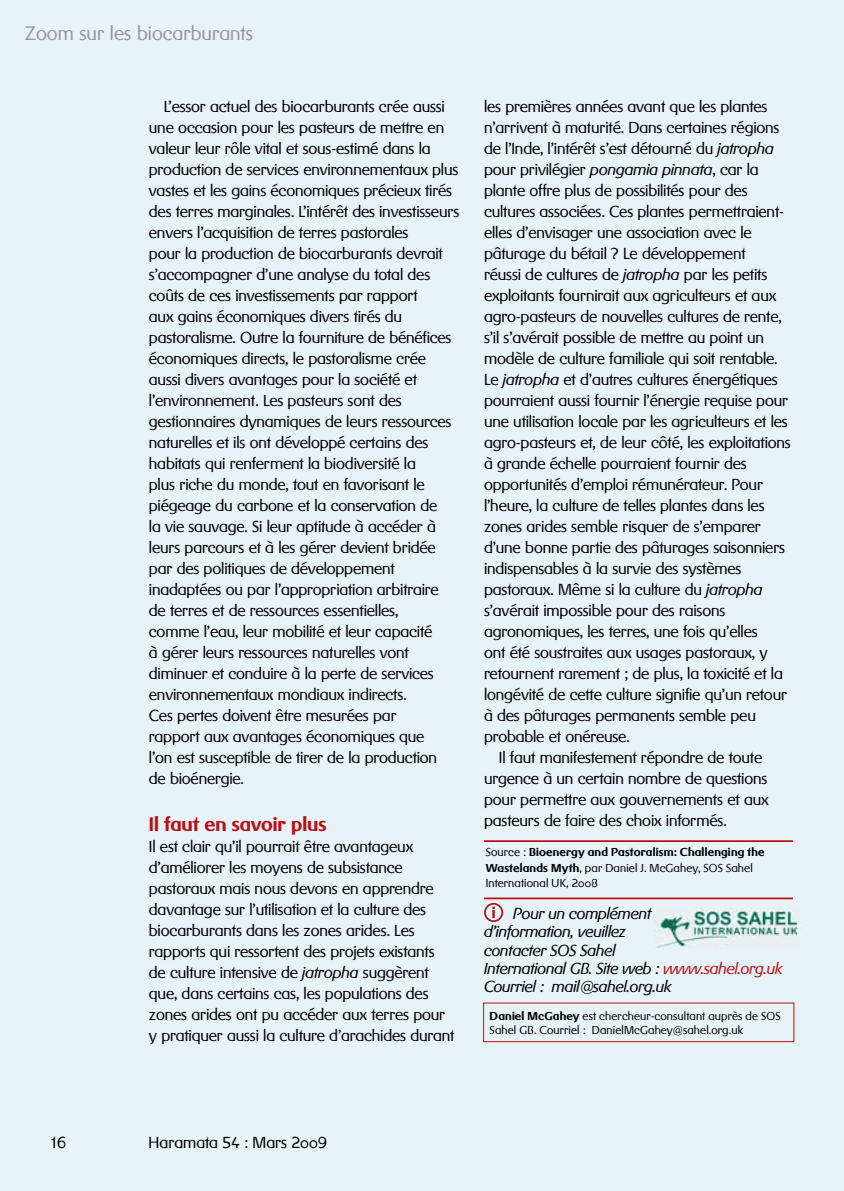
<style>
.page{position:relative;width:844px;height:1191px;background:#fff}
.page>*{position:absolute;margin:0;border:0;box-sizing:border-box;transform-origin:0 0}
.t1{font:300 19.25px "Gerstner BQ";letter-spacing:.005em;color:#97979b}
.t2{font:500 19.25px "Gerstner BQ";color:#b81114}
.t3{font:300 15.75px/21px "Gerstner BQ";letter-spacing:-.01em;color:#000}
.t4{font:italic 300 15.75px/18.4px "Gerstner BQ";letter-spacing:-.015em;color:#000}
.t5{font:500 15.75px "Gerstner BQ";color:#b81114}
.t6{font:300 11.38px/14px "Gerstner BQ";letter-spacing:.01em;color:#000}
.t7{font:500 11.38px/15.8px "Gerstner BQ";letter-spacing:.015em;color:#000}
.s1{font-style:italic}
.s2{font-weight:300}
.s3{color:#b81114}
.s4{font-weight:500}
</style>
<div class="page">
<div style="left:0;top:0;width:843px;height:1191px;background:#e8f3f9"></div>
<hr style="left:484px;top:840px;width:308px;height:2px;background:#b81114">
<hr style="left:484px;top:897px;width:308px;height:2px;background:#b81114">
<div style="left:484px;top:903px;width:19px;height:19px;border:2px solid #b81114;border-radius:50%"></div>
<img style="left:654px;top:907px;width:145px;height:41px">
<div style="left:483px;top:1002px;width:311px;height:40px;border:1px solid #b81114"></div>
<p class="t1" style="left:25px;top:22px;width:230px">Zoom sur les biocarburants</p>
<p class="t3" style="left:484px;top:96px;width:285px">les premières années avant que les plantes</p>
<p class="t3" style="left:484px;top:117px;width:297px">n’arrivent à maturité. Dans certaines régions</p>
<p class="t3" style="left:484px;top:138px;width:291px">de l’Inde, l’intérêt s’est détourné du <span class="s1">jatropha</span></p>
<p class="t3" style="left:484px;top:159px;width:276px">pour privilégier <span class="s1">pongamia pinnata</span>, car la</p>
<p class="t3" style="left:484px;top:180px;width:265px">plante offre plus de possibilités pour des</p>
<p class="t3" style="left:484px;top:201px;width:301px">cultures associées. Ces plantes permettraient-</p>
<p class="t3" style="left:484px;top:222px;width:269px">elles d’envisager une association avec le</p>
<p class="t3" style="left:484px;top:243px;width:263px">pâturage du bétail ? Le développement</p>
<p class="t3" style="left:484px;top:264px;width:285px">réussi de cultures de <span class="s1">jatropha</span> par les petits</p>
<p class="t3" style="left:484px;top:285px;width:294px">exploitants fournirait aux agriculteurs et aux</p>
<p class="t3" style="left:484px;top:306px;width:299px">agro-pasteurs de nouvelles cultures de rente,</p>
<p class="t3" style="left:484px;top:327px;width:281px">s’il s’avérait possible de mettre au point un</p>
<p class="t3" style="left:484px;top:348px;width:295px">modèle de culture familiale qui soit rentable.</p>
<p class="t3" style="left:484px;top:369px;width:295px">Le <span class="s1">jatropha</span> et d’autres cultures énergétiques</p>
<p class="t3" style="left:484px;top:390px;width:305px">pourraient aussi fournir l’énergie requise pour</p>
<p class="t3" style="left:484px;top:411px;width:305px">une utilisation locale par les agriculteurs et les</p>
<p class="t3" style="left:484px;top:432px;width:308px">agro-pasteurs et, de leur côté, les exploitations</p>
<p class="t3" style="left:484px;top:453px;width:264px">à grande échelle pourraient fournir des</p>
<p class="t3" style="left:484px;top:474px;width:280px">opportunités d’emploi rémunérateur. Pour</p>
<p class="t3" style="left:484px;top:495px;width:282px">l’heure, la culture de telles plantes dans les</p>
<p class="t3" style="left:484px;top:516px;width:278px">zones arides semble risquer de s’emparer</p>
<p class="t3" style="left:484px;top:537px;width:302px">d’une bonne partie des pâturages saisonniers</p>
<p class="t3" style="left:484px;top:558px;width:259px">indispensables à la survie des systèmes</p>
<p class="t3" style="left:484px;top:579px;width:280px">pastoraux. Même si la culture du <span class="s1">jatropha</span></p>
<p class="t3" style="left:484px;top:600px;width:243px">s’avérait impossible pour des raisons</p>
<p class="t3" style="left:484px;top:621px;width:275px">agronomiques, les terres, une fois qu’elles</p>
<p class="t3" style="left:484px;top:642px;width:285px">ont été soustraites aux usages pastoraux, y</p>
<p class="t3" style="left:484px;top:663px;width:300px">retournent rarement ; de plus, la toxicité et la</p>
<p class="t3" style="left:484px;top:684px;width:304px">longévité de cette culture signifie qu’un retour</p>
<p class="t3" style="left:484px;top:705px;width:273px">à des pâturages permanents semble peu</p>
<p class="t3" style="left:484px;top:726px;width:147px">probable et onéreuse.</p>
<p class="t3" style="left:499px;top:747px;width:265px">Il faut manifestement répondre de toute</p>
<p class="t3" style="left:484px;top:768px;width:285px">urgence à un certain nombre de questions</p>
<p class="t3" style="left:484px;top:789px;width:286px">pour permettre aux gouvernements et aux</p>
<p class="t3" style="left:484px;top:810px;width:244px">pasteurs de faire des choix informés.</p>
<p class="t3" style="left:149px;top:96px;width:312px;text-indent:15px">L’essor actuel des biocarburants crée aussi une occasion pour les pasteurs de mettre en valeur leur rôle vital et sous-estimé dans la production de services environnementaux plus vastes et les gains économiques précieux tirés des terres marginales. L’intérêt des investisseurs envers l’acquisition de terres pastorales<br>pour la production de biocarburants devrait s’accompagner d’une analyse du total des coûts de ces investissements par rapport<br>aux gains économiques divers tirés du pastoralisme. Outre la fourniture de bénéfices économiques directs, le pastoralisme crée aussi divers avantages pour la société et l’environnement. Les pasteurs sont des gestionnaires dynamiques de leurs ressources naturelles et ils ont développé certains des habitats qui renferment la biodiversité la<br>plus riche du monde, tout en favorisant le piégeage du carbone et la conservation de<br>la vie sauvage. Si leur aptitude à accéder à leurs parcours et à les gérer devient bridée par des politiques de développement inadaptées ou par l’appropriation arbitraire de terres et de ressources essentielles,<br>comme l’eau, leur mobilité et leur capacité<br>à gérer leurs ressources naturelles vont diminuer et conduire à la perte de services environnementaux mondiaux indirects.<br>Ces pertes doivent être mesurées par<br>rapport aux avantages économiques que<br>l’on est susceptible de tirer de la production<br>de bioénergie.</p>
<p class="t2" style="left:149px;top:812px;width:179px">Il faut en savoir plus</p>
<p class="t3" style="left:149px;top:836px;width:307px">Il est clair qu’il pourrait être avantageux d’améliorer les moyens de subsistance pastoraux mais nous devons en apprendre davantage sur l’utilisation et la culture des biocarburants dans les zones arides. Les rapports qui ressortent des projets existants de culture intensive de <span class="s1">jatropha</span> suggèrent que, dans certains cas, les populations des zones arides ont pu accéder aux terres pour y pratiquer aussi la culture d’arachides durant</p>
<p class="t7" style="left:485px;top:844px;width:280px"><span class="s2">Source :</span> Bioenergy and Pastoralism: Challenging the<br>Wastelands Myth<span class="s2">, par Daniel J. McGahey, SOS</span></p>
<p class="t6" style="left:725px;top:860px;width:28px">Sahel</p>
<p class="t6" style="left:485px;top:876px;width:114px">International UK, 2008</p>
<p class="t4" style="left:484px;top:904px;width:300px;text-indent:29px">Pour un complément<br>d’information, veuillez<br>contacter SOS Sahel<br>International GB. Site web : <span class="s3">www.sahel.org.uk<br></span>Courriel : mail@sahel.org.uk</p>
<p class="t5" style="left:491px;top:903px;width:5px">i</p>
<p class="t6" style="left:489px;top:1008px;width:279px"><span class="s4">Daniel McGahey</span> est chercheur-consultant auprès de SOS<br>Sahel GB. Courriel : DanielMcGahey@sahel.org.uk</p>
<p class="t3" style="left:49px;top:1131px;width:18px">16</p>
<p class="t3" style="left:149px;top:1131px;width:180px">Haramata 54 : Mars 2009</p>
</div>
